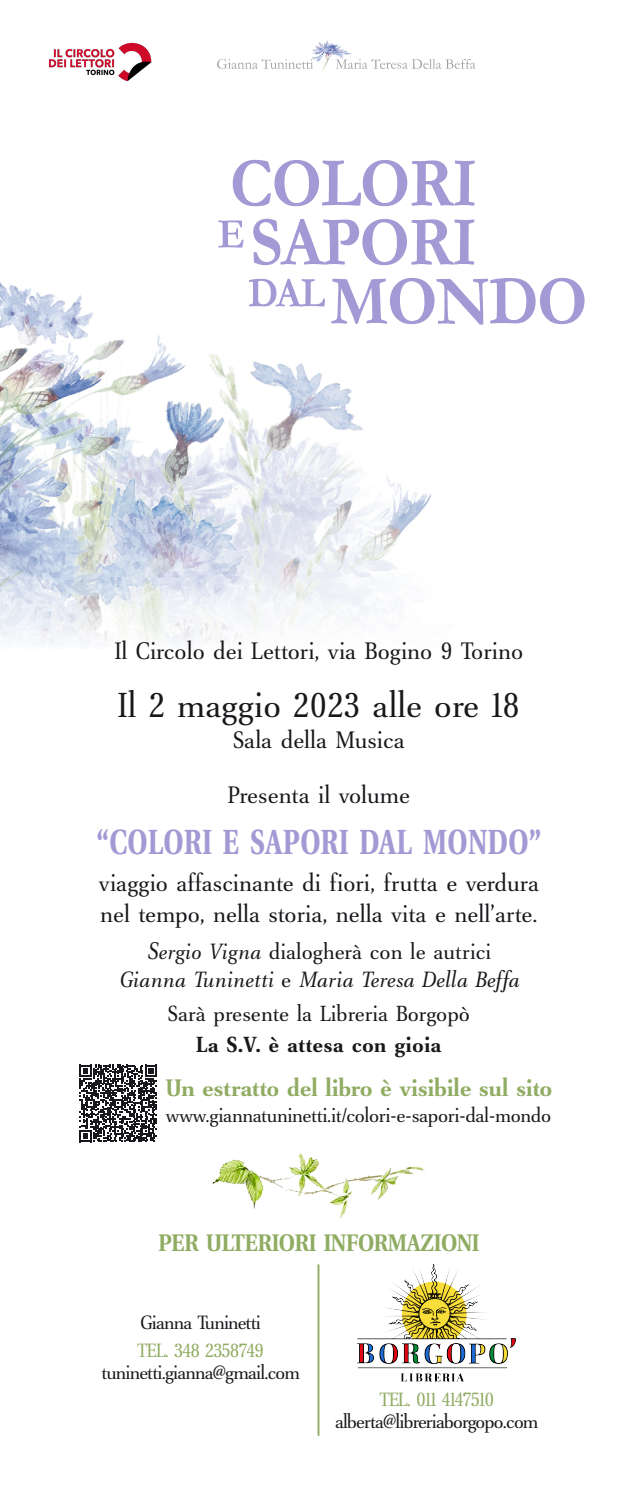
<style>
.page{position:relative;width:638px;height:1489px;background:#fff}
.page>*{position:absolute;margin:0;border:0;box-sizing:border-box;transform-origin:0 0}
.t1{font:700 37.5px "Venturis ADF No 2 Cd";letter-spacing:.01em;color:#a399d4}
.t2{font:37.5px "Venturis ADF No 2";color:#1a171c}
.t3{font:25.72px "Venturis ADF No 2";color:#1a171c}
.t4{font:700 25.72px "Venturis ADF No 2";letter-spacing:-.02em;color:#90ac62}
.t5{font:23.55px "Venturis ADF No 2";color:#1a171c}
.t6{font:italic 23.55px "Venturis ADF No 2";color:#1a171c}
.t7{font:700 23.55px "Venturis ADF No 2";color:#1a171c}
.t8{font:21.45px "Venturis ADF No 2";letter-spacing:-.02em;color:#1a171c}
.t9{font:20.7px "Venturis ADF No 2";letter-spacing:-.04em;color:#1a171c}
.t10{font:20.7px "Venturis ADF No 2";letter-spacing:-.04em;color:#90ac62}
.s1{font-style:italic;font-size:25.72px}
.s2{font-style:italic}
.s3{font-style:normal}
</style>
<div class="page">
<img style="left:0;top:159px;width:484px;height:487px">
<svg style="left:249px;top:278px;width:335px;height:46px"></svg>
<svg style="left:218px;top:219px;width:256px;height:46px"></svg>
<svg style="left:233px;top:160px;width:242px;height:46px"></svg>
<img style="left:312px;top:41px;width:39px;height:30px">
<svg style="left:217px;top:59px;width:258px;height:10px"></svg>
<img style="left:213px;top:1153px;width:212px;height:65px">
<svg style="left:79px;top:1064px;width:78px;height:77px"></svg>
<hr style="left:317px;top:1264px;width:2px;height:171px;background:#90ac62">
<img style="left:357px;top:1264px;width:159px;height:118px">
<img style="left:49px;top:43px;width:103px;height:38px">
<p class="t3" style="left:115px;top:637px;width:410px">Il Circolo dei Lettori, via Bogino 9 Torino</p>
<p class="t2" style="left:118px;top:684px;width:403px">Il 2 maggio 2023 alle ore 18</p>
<p class="t3" style="left:233px;top:725px;width:173px">Sala della Musica</p>
<p class="t3" style="left:228px;top:780px;width:184px">Presenta il volume</p>
<p class="t1" style="left:97px;top:822px;width:446px">“COLORI E SAPORI DAL MONDO”</p>
<p class="t3" style="left:99px;top:869px;width:442px">viaggio affascinante di fiori, frutta e verdura</p>
<p class="t3" style="left:100px;top:899px;width:439px">nel tempo, nella storia, nella vita e nell’arte.</p>
<p class="t5" style="left:147px;top:938px;width:346px"><span class="s1">S</span><span class="s2">ergio Vigna</span> dialogherà con le autrici</p>
<p class="t6" style="left:119px;top:966px;width:402px">Gianna Tuninetti <span class="s3">e</span> Maria Teresa Della Beffa</p>
<p class="t5" style="left:168px;top:1001px;width:304px">Sarà presente la Libreria Borgopò</p>
<p class="t7" style="left:196px;top:1032px;width:247px">La S.V. è attesa con gioia</p>
<p class="t4" style="left:166px;top:1074px;width:388px">Un estratto del libro è visibile sul sito</p>
<p class="t8" style="left:166px;top:1103px;width:387px">www.giannatuninetti.it/colori-e-sapori-dal-mondo</p>
<p class="t4" style="left:158px;top:1228px;width:323px">PER ULTERIORI INFORMAZIONI</p>
<p class="t9" style="left:140px;top:1311px;width:122px">Gianna Tuninetti</p>
<p class="t10" style="left:137px;top:1338px;width:128px">TEL. 348 2358749</p>
<p class="t9" style="left:101px;top:1361px;width:200px">tuninetti.gianna@gmail.com</p>
<p class="t10" style="left:379px;top:1387px;width:116px">TEL. 011 4147510</p>
<p class="t9" style="left:335px;top:1410px;width:205px">alberta@libreriaborgopo.com</p>
</div>
